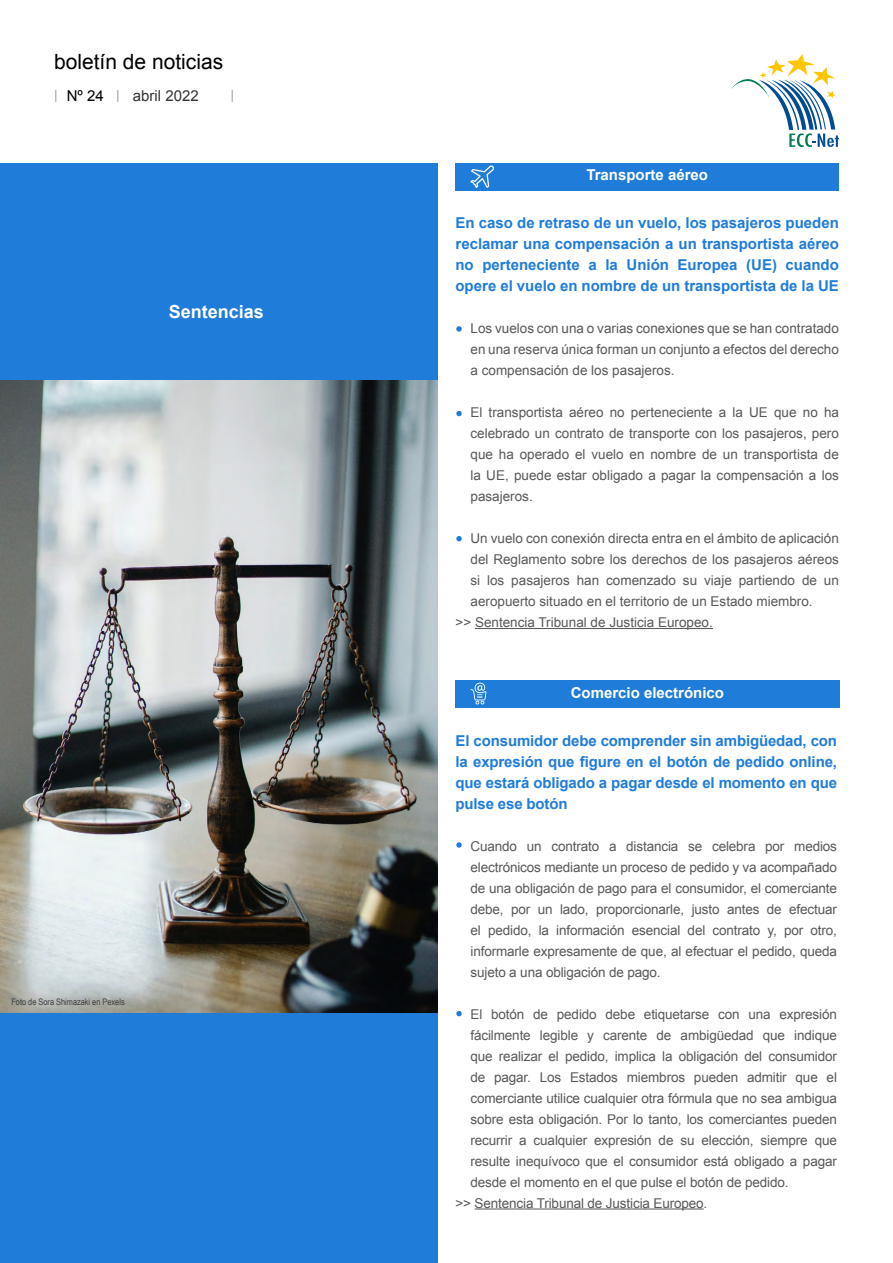
<style>
.page{position:relative;width:893px;height:1263px;background:#fff}
.page>*{position:absolute;margin:0;border:0;box-sizing:border-box;transform-origin:0 0}
.t1{font:21px "Arial";color:#000}
.t2{font:700 18px "Arial";color:#fff}
.t3{font:700 15px/21px "Arial";letter-spacing:-.005em;color:#207cd9;text-align:justify}
.t4{font:700 15px "Arial";color:#fff}
.t5{font:15px "Arial";color:#333}
.t6{font:15px "Arial";color:#000}
.t7{font:13.5px/21px "Arial";letter-spacing:-.01em;color:#58585a;text-align:justify}
.t8{font:9px "Arial Narrow";color:#3c3c3c}
</style>
<div class="page">
<svg style="left:731px;top:54px;width:108px;height:93px"></svg>
<svg style="left:55px;top:90px;width:1px;height:12px"></svg>
<svg style="left:117px;top:90px;width:1px;height:12px"></svg>
<svg style="left:232px;top:90px;width:1px;height:12px"></svg>
<hr style="left:475px;top:628px;width:238px;height:1px;background:#58585a">
<div style="left:455px;top:163px;width:384px;height:27px;background:#207cd9"></div>
<hr style="left:475px;top:1208px;width:229px;height:1px;background:#58585a">
<div style="left:455px;top:680px;width:385px;height:27px;background:#207cd9"></div>
<svg style="left:470px;top:682px;width:16px;height:22px"></svg>
<svg style="left:470px;top:165px;width:24px;height:23px"></svg>
<div style="left:0;top:163px;width:437px;height:1100px;background:#207cd9"></div>
<img style="left:0;top:381px;width:437px;height:631px">
<div style="left:456px;top:325px;width:6px;height:7px;background:#207cd9;border-radius:50%"></div>
<div style="left:455px;top:325px;width:8px;height:8px;border:2px solid #fff;border-radius:50%"></div>
<div style="left:456px;top:410px;width:6px;height:7px;background:#207cd9;border-radius:50%"></div>
<div style="left:455px;top:409px;width:8px;height:9px;border:2px solid #fff;border-radius:50%"></div>
<div style="left:456px;top:535px;width:6px;height:7px;background:#207cd9;border-radius:50%"></div>
<div style="left:455px;top:534px;width:8px;height:9px;border:2px solid #fff;border-radius:50%"></div>
<div style="left:456px;top:841px;width:6px;height:7px;background:#207cd9;border-radius:50%"></div>
<div style="left:455px;top:841px;width:8px;height:8px;border:2px solid #fff;border-radius:50%"></div>
<div style="left:456px;top:1010px;width:6px;height:7px;background:#207cd9;border-radius:50%"></div>
<div style="left:455px;top:1009px;width:8px;height:9px;border:2px solid #fff;border-radius:50%"></div>
<h1 class="t1" style="left:54px;top:47px;width:171px">boletín de noticias</h1>
<p class="t6" style="left:67px;top:86px;width:39px">Nº 24</p>
<p class="t5" style="left:133px;top:85px;width:67px">abril 2022</p>
<h2 class="t2" style="left:169px;top:299px;width:97px">Sentencias</h2>
<p class="t8" style="left:11px;top:996px;width:115px">Foto de Sora Shimazaki en Pexels</p>
<p class="t4" style="left:586px;top:165px;width:123px">Transporte aéreo</p>
<p class="t3" style="left:455px;top:212px;width:385px">En caso de retraso de un vuelo, los pasajeros pueden reclamar una compensación a un transportista aéreo no perteneciente a la Unión Europea (UE) cuando opere el vuelo en nombre de un transportista de la UE</p>
<p class="t7" style="left:470px;top:318px;width:370px">Los vuelos con una o varias conexiones que se han contratado en una reserva única forman un conjunto a efectos del derecho a compensación de los pasajeros.</p>
<p class="t7" style="left:470px;top:402px;width:370px">El transportista aéreo no perteneciente a la UE que no ha celebrado un contrato de transporte con los pasajeros, pero que ha operado el vuelo en nombre de un transportista de la UE, puede estar obligado a pagar la compensación a los pasajeros.</p>
<p class="t7" style="left:470px;top:528px;width:370px">Un vuelo con conexión directa entra en el ámbito de aplicación</p>
<p class="t7" style="left:470px;top:549px;width:370px">del Reglamento sobre los derechos de los pasajeros aéreos</p>
<p class="t7" style="left:470px;top:570px;width:370px">si los pasajeros han comenzado su viaje partiendo de un</p>
<p class="t7" style="left:470px;top:591px;width:344px">aeropuerto situado en el territorio de un Estado miembro.</p>
<p class="t7" style="left:455px;top:612px;width:259px">&gt;&gt; Sentencia Tribunal de Justicia Europeo.</p>
<p class="t4" style="left:571px;top:682px;width:155px">Comercio electrónico</p>
<p class="t3" style="left:455px;top:730px;width:383px">El consumidor debe comprender sin ambigüedad, con la expresión que figure en el botón de pedido online, que estará obligado a pagar desde el momento en que pulse ese botón</p>
<p class="t7" style="left:470px;top:835px;width:368px">Cuando un contrato a distancia se celebra por medios electrónicos mediante un proceso de pedido y va acompañado de una obligación de pago para el consumidor, el comerciante debe, por un lado, proporcionarle, justo antes de efectuar el pedido, la información esencial del contrato y, por otro, informarle expresamente de que, al efectuar el pedido, queda sujeto a una obligación de pago.</p>
<p class="t7" style="left:470px;top:1003px;width:368px">El botón de pedido debe etiquetarse con una expresión</p>
<p class="t7" style="left:470px;top:1024px;width:368px">fácilmente legible y carente de ambigüedad que indique</p>
<p class="t7" style="left:470px;top:1045px;width:368px">que realizar el pedido, implica la obligación del consumidor</p>
<p class="t7" style="left:470px;top:1066px;width:368px">de pagar. Los Estados miembros pueden admitir que el</p>
<p class="t7" style="left:470px;top:1087px;width:368px">comerciante utilice cualquier otra fórmula que no sea ambigua</p>
<p class="t7" style="left:470px;top:1108px;width:368px">sobre esta obligación. Por lo tanto, los comerciantes pueden</p>
<p class="t7" style="left:470px;top:1129px;width:368px">recurrir a cualquier expresión de su elección, siempre que</p>
<p class="t7" style="left:470px;top:1150px;width:368px">resulte inequívoco que el consumidor está obligado a pagar</p>
<p class="t7" style="left:470px;top:1171px;width:320px">desde el momento en el que pulse el botón de pedido.</p>
<p class="t7" style="left:455px;top:1192px;width:253px">&gt;&gt; Sentencia Tribunal de Justicia Europeo.</p>
</div>
